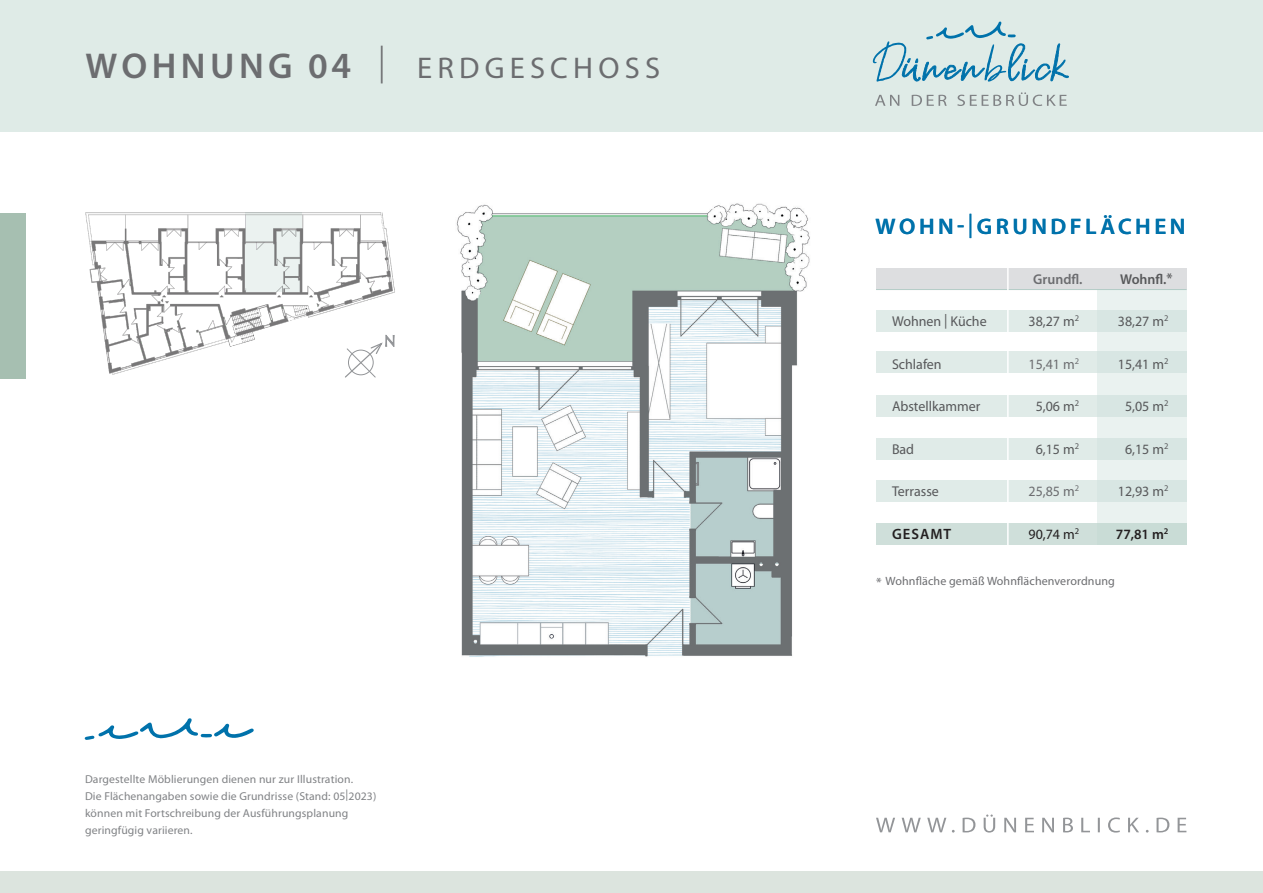
<style>
.page{position:relative;width:1263px;height:893px;background:#fff}
.page>*{position:absolute;margin:0;border:0;box-sizing:border-box;transform-origin:0 0}
.t1{font:30px "Myriad Pro";letter-spacing:.17em;color:#6c6d70}
.t2{font:600 22.5px "Myriad Pro";letter-spacing:.155em;color:#0072ab}
.t3{font:600 15px "Myriad Pro";letter-spacing:.07em;color:#231f20}
.t4{font:14.25px "Myriad Pro";color:#57585a}
.t5{font:14.25px "Myriad Pro";color:#6c6d70}
.t6{font:600 14.25px "Myriad Pro";color:#6c6d70}
.t7{font:600 14.25px "Myriad Pro";color:#57585a}
.t8{font:14.25px "Myriad Pro";color:#231f20}
.t9{font:600 14.25px "Myriad Pro";color:#231f20}
.t10{font:12px "Myriad Pro";letter-spacing:.01em;color:#6c6d70}
.t11{font:11.4px/17.1px "Myriad Pro";letter-spacing:.01em;color:#808285}
.s1{font-weight:600;font-size:36px}
.s2{font-weight:600;font-size:37.05px}
.s3{font-weight:300;font-size:37.8px}
.s4{font-weight:400;font-size:24.3px}
.s5{font-size:14.7px}
.s6{font-size:13.5px}
</style>
<div class="page">
<div style="left:0;top:0;width:1263px;height:132px;background:#dfebe7"></div>
<div style="left:0;top:213px;width:26px;height:165px;background:#a6bfb1"></div>
<div style="left:0;top:872px;width:1263px;height:21px;background:#dce4de"></div>
<svg style="left:876px;top:814px;width:310px;height:19px"></svg>
<svg style="left:872px;top:21px;width:197px;height:61px"></svg>
<svg style="left:875px;top:92px;width:192px;height:14px"></svg>
<div style="left:876px;top:268px;width:310px;height:21px;background:#dddee0"></div>
<div style="left:876px;top:395px;width:310px;height:22px;background:#e0ebe8"></div>
<div style="left:876px;top:438px;width:310px;height:21px;background:#e0ebe8"></div>
<div style="left:876px;top:480px;width:310px;height:22px;background:#e0ebe8"></div>
<div style="left:876px;top:523px;width:310px;height:21px;background:#cfdfda"></div>
<div style="left:876px;top:352px;width:310px;height:21px;background:#e0ebe8"></div>
<div style="left:876px;top:310px;width:310px;height:22px;background:#e0ebe8"></div>
<svg style="left:1097px;top:290px;width:89px;height:233px;fill:#eaf2f0"></svg>
<hr style="left:876px;top:289px;width:310px;height:1px;background:#a4c6be">
<hr style="left:1007px;top:264px;width:2px;height:289px;background:#fff">
<img style="left:85px;top:212px;width:310px;height:163px">
<svg style="left:344px;top:335px;width:51px;height:43px"></svg>
<svg style="left:84px;top:718px;width:170px;height:22px"></svg>
<img style="left:456px;top:203px;width:354px;height:454px">
<h1 class="t1" style="left:85px;top:49px;width:576px"><span class="s1">WOHNUNG 0</span><span class="s2">4</span> <span class="s3">|</span> ERDGESCHOSS</h1>
<p class="t11" style="left:85px;top:770px;width:293px">Dargestellte Möblierungen dienen nur zur Illustration.<br>Die Flächenangaben sowie die Grundrisse (Stand: 05|2023) können mit Fortschreibung der Ausführungsplanung geringfügig variieren.</p>
<h2 class="t2" style="left:875px;top:212px;width:311px">WOHN-<span class="s4">|</span>GRUNDFLÄCHEN</h2>
<p class="t6" style="left:1033px;top:270px;width:51px">Grundfl.</p>
<p class="t7" style="left:1120px;top:270px;width:54px">Wohnfl.*</p>
<p class="t4" style="left:892px;top:313px;width:96px">Wohnen <span class="s5">|</span> Küche</p>
<p class="t4" style="left:1028px;top:313px;width:52px">38,27 m<sup>2</sup></p>
<p class="t4" style="left:1118px;top:313px;width:52px">38,27 m<sup>2</sup></p>
<p class="t4" style="left:892px;top:355px;width:51px">Schlafen</p>
<p class="t5" style="left:1028px;top:355px;width:52px">15,41 m<sup>2</sup></p>
<p class="t4" style="left:1118px;top:355px;width:52px">15,41 m<sup>2</sup></p>
<p class="t4" style="left:892px;top:398px;width:90px">Abstellkammer</p>
<p class="t4" style="left:1036px;top:398px;width:45px">5,06 m<sup>2</sup></p>
<p class="t4" style="left:1125px;top:398px;width:45px">5,05 m<sup>2</sup></p>
<p class="t4" style="left:892px;top:440px;width:24px">Bad</p>
<p class="t4" style="left:1036px;top:440px;width:45px">6,15 m<sup>2</sup></p>
<p class="t4" style="left:1125px;top:440px;width:45px">6,15 m<sup>2</sup></p>
<p class="t4" style="left:892px;top:483px;width:48px">Terrasse</p>
<p class="t5" style="left:1028px;top:483px;width:52px">25,85 m<sup>2</sup></p>
<p class="t4" style="left:1118px;top:483px;width:52px">12,93 m<sup>2</sup></p>
<h3 class="t3" style="left:892px;top:524px;width:61px">GESAMT</h3>
<p class="t8" style="left:1028px;top:525px;width:52px">90,74 m<sup>2</sup></p>
<p class="t9" style="left:1116px;top:525px;width:54px">77,81 m<sup>2</sup></p>
<p class="t10" style="left:876px;top:574px;width:240px"><span class="s6">*</span> Wohnfläche gemäß Wohnflächenverordnung</p>
<p class="t6" style="left:1022px;top:271px;width:61px">Grundfl.*<sup>1</sup></p>
<p class="t7" style="left:1115px;top:271px;width:59px">Wohnfl.*<sup>2</sup></p>
<p class="t4" style="left:944px;top:313px;width:5px">|</p>
<p class="t4" style="left:1046px;top:313px;width:16px">82</p>
<p class="t4" style="left:1135px;top:313px;width:16px">82</p>
<p class="t5" style="left:1046px;top:356px;width:16px">27</p>
<p class="t4" style="left:1135px;top:356px;width:16px">27</p>
<p class="t4" style="left:1053px;top:398px;width:9px">1</p>
<p class="t4" style="left:1142px;top:398px;width:9px">1</p>
<p class="t4" style="left:1036px;top:441px;width:26px">833</p>
<p class="t4" style="left:1125px;top:441px;width:26px">833</p>
<p class="t5" style="left:1036px;top:483px;width:26px">843</p>
<p class="t4" style="left:1125px;top:483px;width:26px">421</p>
<p class="t8" style="left:1028px;top:526px;width:33px">75 86</p>
<p class="t9" style="left:1116px;top:525px;width:35px">69 65</p>
</div>
